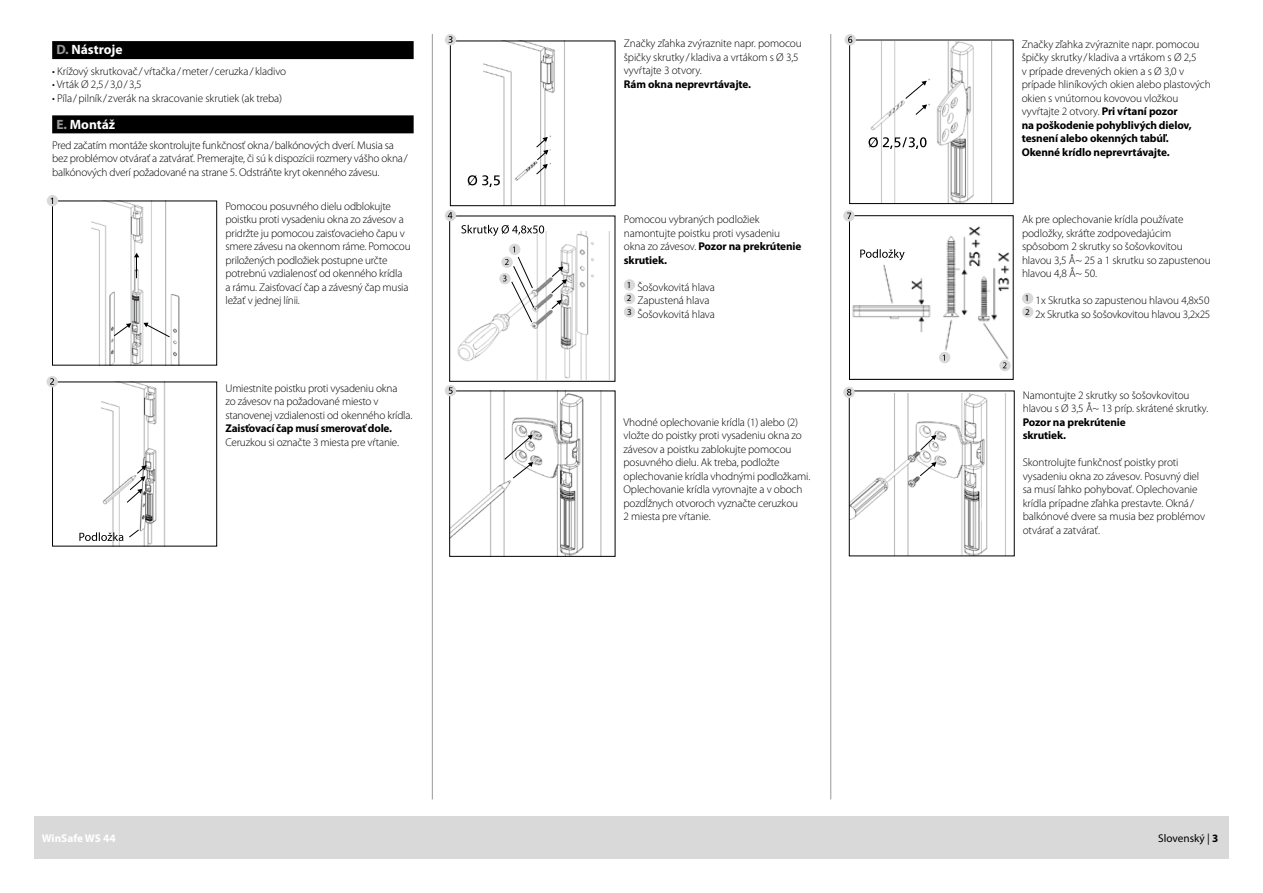
<style>
.page{position:relative;width:1263px;height:893px;background:#fff}
.page>*{position:absolute;margin:0;border:0;box-sizing:border-box;transform-origin:0 0}
.t1{font:700 13.5px "Myriad Pro";color:#fff}
.t2{font:300 11.25px/13.5px "Myriad Pro";letter-spacing:-.015em;color:#000}
.t3{font:700 11.25px/13.5px "Myriad Pro";letter-spacing:-.015em;color:#000}
.t4{font:700 11.25px "Myriad Pro";color:#fff}
.t5{font:11.25px "Myriad Pro";color:#000}
.s1{color:#989999}
.s2{font-weight:700}
</style>
<div class="page">
<hr style="left:432px;top:34px;width:1px;height:765px;background:#989999">
<hr style="left:830px;top:34px;width:1px;height:765px;background:#989999">
<div style="left:34px;top:816px;width:1195px;height:43px;background:#d9d9da"></div>
<div style="left:1022px;top:293px;width:11px;height:11px;background:#d9d9da;border-radius:50%"></div>
<div style="left:1022px;top:306px;width:11px;height:12px;background:#d9d9da;border-radius:50%"></div>
<img style="left:852px;top:226px;width:158px;height:145px">
<div style="left:849px;top:215px;width:164px;height:165px;border:1px solid #000"></div>
<img style="left:457px;top:231px;width:153px;height:149px">
<div style="left:449px;top:216px;width:166px;height:166px;border:1px solid #000"></div>
<svg style="left:551px;top:265px;width:57px;height:29px"></svg>
<svg style="left:551px;top:300px;width:56px;height:11px"></svg>
<img style="left:483px;top:43px;width:82px;height:161px">
<div style="left:450px;top:41px;width:165px;height:165px;border:1px solid #000"></div>
<svg style="left:468px;top:175px;width:32px;height:12px"></svg>
<svg style="left:536px;top:137px;width:12px;height:38px"></svg>
<div style="left:52px;top:41px;width:362px;height:18px;background:#000"></div>
<div style="left:52px;top:115px;width:362px;height:18px;background:#000"></div>
<div style="left:624px;top:279px;width:11px;height:12px;background:#d9d9da;border-radius:50%"></div>
<div style="left:624px;top:293px;width:11px;height:11px;background:#d9d9da;border-radius:50%"></div>
<div style="left:624px;top:306px;width:11px;height:12px;background:#d9d9da;border-radius:50%"></div>
<div style="left:445px;top:34px;width:11px;height:11px;background:#d9d9da;border-radius:50%"></div>
<svg style="left:448px;top:36px;width:4px;height:7px"></svg>
<svg style="left:843px;top:210px;width:12px;height:12px"></svg>
<svg style="left:847px;top:213px;width:4px;height:6px"></svg>
<img style="left:851px;top:393px;width:155px;height:161px">
<svg style="left:919px;top:462px;width:17px;height:14px"></svg>
<svg style="left:920px;top:435px;width:16px;height:16px"></svg>
<div style="left:843px;top:387px;width:12px;height:11px;background:#d9d9da;border-radius:50%"></div>
<svg style="left:847px;top:389px;width:4px;height:7px"></svg>
<img style="left:102px;top:384px;width:64px;height:160px">
<div style="left:52px;top:382px;width:165px;height:164px;border:1px solid #000"></div>
<svg style="left:126px;top:465px;width:20px;height:38px"></svg>
<svg style="left:129px;top:529px;width:10px;height:9px"></svg>
<div style="left:47px;top:376px;width:11px;height:11px;background:#d9d9da;border-radius:50%"></div>
<svg style="left:50px;top:378px;width:4px;height:7px"></svg>
<img style="left:92px;top:203px;width:88px;height:160px">
<div style="left:52px;top:201px;width:165px;height:164px;border:1px solid #000"></div>
<svg style="left:134px;top:253px;width:5px;height:25px"></svg>
<svg style="left:114px;top:323px;width:17px;height:13px"></svg>
<svg style="left:144px;top:323px;width:26px;height:14px"></svg>
<div style="left:47px;top:195px;width:11px;height:11px;background:#d9d9da;border-radius:50%"></div>
<img style="left:451px;top:393px;width:151px;height:162px">
<div style="left:449px;top:391px;width:166px;height:166px;border:1px solid #000"></div>
<div style="left:445px;top:210px;width:11px;height:11px;background:#d9d9da;border-radius:50%"></div>
<svg style="left:448px;top:212px;width:4px;height:7px"></svg>
<div style="left:445px;top:385px;width:11px;height:11px;background:#d9d9da;border-radius:50%"></div>
<svg style="left:449px;top:387px;width:4px;height:7px"></svg>
<img style="left:870px;top:42px;width:123px;height:160px">
<div style="left:849px;top:40px;width:164px;height:164px;border:1px solid #000"></div>
<svg style="left:905px;top:81px;width:22px;height:34px"></svg>
<svg style="left:868px;top:137px;width:58px;height:12px"></svg>
<div style="left:844px;top:34px;width:12px;height:11px;background:#d9d9da;border-radius:50%"></div>
<svg style="left:848px;top:36px;width:4px;height:7px"></svg>
<svg style="left:504px;top:435px;width:29px;height:44px"></svg>
<svg style="left:79px;top:532px;width:44px;height:9px"></svg>
<div style="left:509px;top:244px;width:11px;height:11px;background:#d9d9da;border-radius:50%"></div>
<svg style="left:501px;top:256px;width:12px;height:12px"></svg>
<div style="left:499px;top:273px;width:12px;height:11px;background:#d9d9da;border-radius:50%"></div>
<svg style="left:503px;top:247px;width:31px;height:76px"></svg>
<svg style="left:461px;top:225px;width:83px;height:11px"></svg>
<div style="left:939px;top:352px;width:11px;height:11px;background:#d9d9da;border-radius:50%"></div>
<div style="left:999px;top:360px;width:12px;height:11px;background:#d9d9da;border-radius:50%"></div>
<svg style="left:1003px;top:362px;width:3px;height:6px"></svg>
<svg style="left:860px;top:249px;width:45px;height:11px"></svg>
<p class="t1" style="left:56px;top:41px;width:68px"><span class="s1">D.</span> Nástroje</p>
<p class="t2" style="left:52px;top:64px;width:236px">• Krížový skrutkovač/vŕtačka/meter/ceruzka/kladivo</p>
<p class="t2" style="left:52px;top:77px;width:91px">• Vrták Ø 2,5/3,0/3,5</p>
<p class="t2" style="left:52px;top:91px;width:232px">• Píla/pilník/ zverák na skracovanie skrutiek (ak treba)</p>
<p class="t1" style="left:56px;top:115px;width:60px"><span class="s1">E.</span> Montáž</p>
<p class="t2" style="left:52px;top:138px;width:357px">Pred začatím montáže skontrolujte funkčnosť okna/balkónových dverí. Musia sa bez problémov otvárať a zatvárať. Premerajte, či sú k dispozícii rozmery vášho okna/ balkónových dverí požadované na strane 5. Odstráňte kryt okenného závesu.</p>
<p class="t2" style="left:225px;top:199px;width:187px">Pomocou posuvného dielu odblokujte poistku proti vysadeniu okna zo závesov a pridržte ju pomocou zaisťovacieho čapu v smere závesu na okennom ráme. Pomocou priložených podložiek postupne určte potrebnú vzdialenosť od okenného krídla<br>a rámu. Zaisťovací čap a závesný čap musia ležať v jednej línii.</p>
<p class="t2" style="left:225px;top:381px;width:188px">Umiestnite poistku proti vysadeniu okna<br>zo závesov na požadované miesto v stanovenej vzdialenosti od okenného krídla.</p>
<p class="t3" style="left:225px;top:421px;width:168px">Zaisťovací čap musí smerovať dole.</p>
<p class="t2" style="left:225px;top:435px;width:175px">Ceruzkou si označte 3 miesta pre vŕtanie.</p>
<p class="t4" style="left:42px;top:831px;width:75px">WinSafe WS 44</p>
<p class="t2" style="left:624px;top:37px;width:179px">Značky zľahka zvýraznite napr. pomocou špičky skrutky/kladiva a vrtákom s Ø 3,5 vyvŕtajte 3 otvory.</p>
<p class="t3" style="left:624px;top:77px;width:129px">Rám okna neprevrtávajte.</p>
<p class="t2" style="left:624px;top:212px;width:179px">Pomocou vybraných podložiek namontujte poistku proti vysadeniu okna zo závesov. <span class="s2">Pozor na prekrútenie skrutiek.</span></p>
<p class="t2" style="left:627px;top:280px;width:90px"><sup>1</sup> Šošovkovitá hlava<br><sup>2</sup> Zapustená hlava<br><sup>3</sup> Šošovkovitá hlava</p>
<p class="t2" style="left:624px;top:415px;width:188px">Vhodné oplechovanie krídla (1) alebo (2) vložte do poistky proti vysadeniu okna zo závesov a poistku zablokujte pomocou posuvného dielu. Ak treba, podložte oplechovanie krídla vhodnými podložkami.<br>Oplechovanie krídla vyrovnajte a v oboch pozdĺžnych otvoroch vyznačte ceruzkou<br>2 miesta pre vŕtanie.</p>
<p class="t2" style="left:1022px;top:37px;width:191px">Značky zľahka zvýraznite napr. pomocou špičky skrutky/kladiva a vrtákom s Ø 2,5<br>v prípade drevených okien a s Ø 3,0 v prípade hliníkových okien alebo plastových okien s vnútornou kovovou vložkou vyvŕtajte 2 otvory. <span class="s2">Pri vŕtaní pozor<br>na poškodenie pohyblivých dielov, tesnení alebo okenných tabúľ.<br>Okenné krídlo neprevrtávajte.</span></p>
<p class="t2" style="left:1022px;top:212px;width:190px">Ak pre oplechovanie krídla používate podložky, skráťte zodpovedajúcim spôsobom 2 skrutky so šošovkovitou hlavou 3,5 Å~ 25 a 1 skrutku so zapustenou hlavou 4,8 Å~ 50.</p>
<p class="t2" style="left:1025px;top:293px;width:187px"><sup>1</sup> 1x Skrutka so zapustenou hlavou 4,8x50<br><sup>2</sup> 2x Skrutka so šošovkovitou hlavou 3,2x25</p>
<p class="t2" style="left:1023px;top:388px;width:187px">Namontujte 2 skrutky so šošovkovitou hlavou s Ø 3,5 Å~ 13 príp. skrátené skrutky.</p>
<p class="t3" style="left:1023px;top:415px;width:105px">Pozor na prekrútenie skrutiek.</p>
<p class="t2" style="left:1023px;top:456px;width:184px">Skontrolujte funkčnosť poistky proti vysadeniu okna zo závesov. Posuvný diel sa musí ľahko pohybovať. Oplechovanie krídla prípadne zľahka prestavte. Okná/ balkónové dvere sa musia bez problémov otvárať a zatvárať.</p>
<p class="t5" style="left:1158px;top:831px;width:62px">Slovenský | <span class="s2">3</span></p>
</div>
